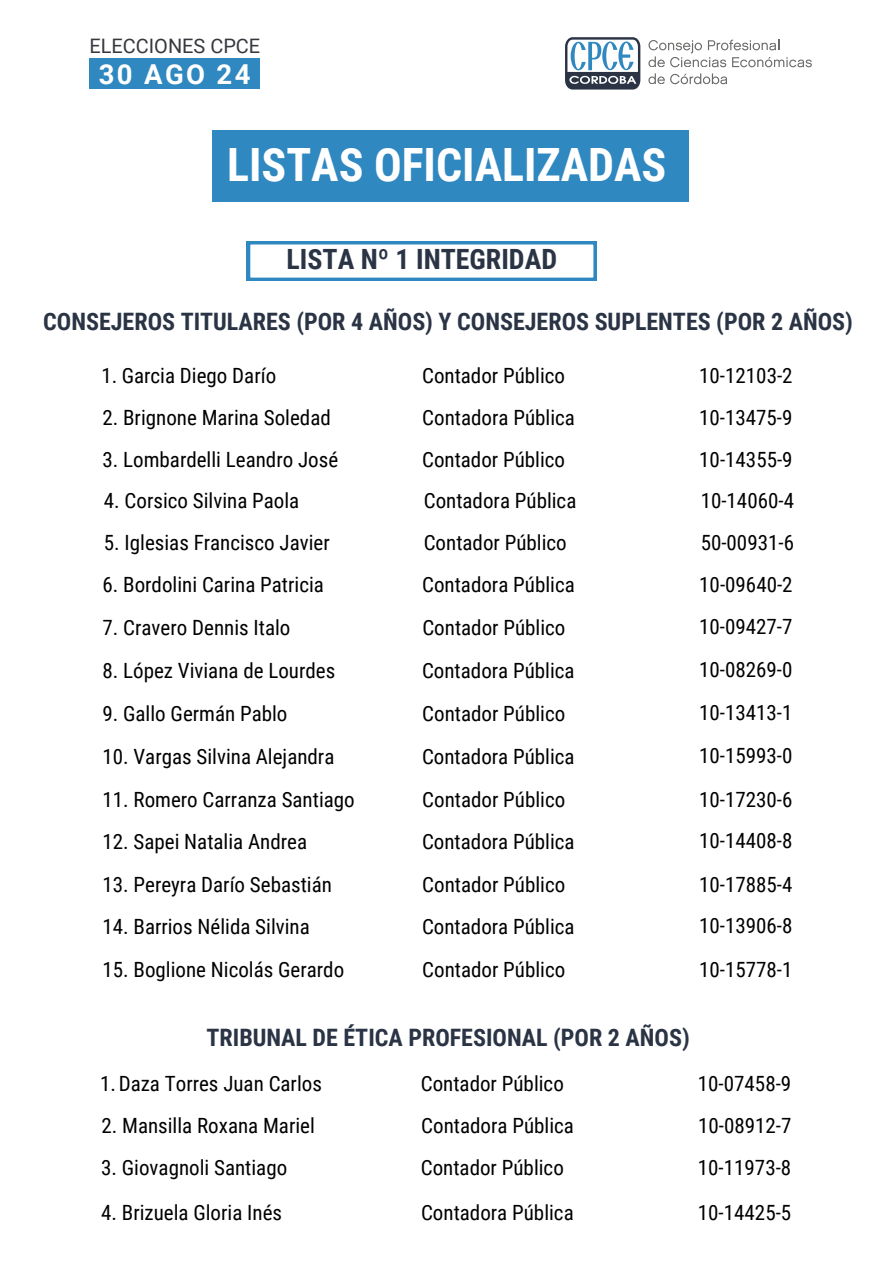
<style>
.page{position:relative;width:894px;height:1264px;background:#fff}
.page>*{position:absolute;margin:0;border:0;box-sizing:border-box;transform-origin:0 0}
.t1{font:700 45.9px "Roboto Condensed";color:#fff}
.t2{font:700 27.9px "Roboto Condensed";color:#2a3445}
.t3{font:700 27.45px "Roboto";letter-spacing:.085em;color:#fff}
.t4{font:700 24px "Roboto Condensed";color:#2a3445}
.t5{font:21px "Roboto Condensed";color:#000}
.t6{font:19.95px "Roboto";color:#35383d}
</style>
<div class="page">
<svg style="left:565px;top:37px;width:75px;height:53px"></svg>
<svg style="left:648px;top:73px;width:16px;height:11px"></svg>
<svg style="left:670px;top:73px;width:57px;height:11px"></svg>
<svg style="left:648px;top:40px;width:163px;height:27px"></svg>
<div style="left:89px;top:58px;width:171px;height:31px;background:#3088c0"></div>
<svg style="left:247px;top:241px;width:349px;height:40px"></svg>
<div style="left:212px;top:130px;width:476px;height:72px;background:#3088c0"></div>
<h4 class="t6" style="left:89px;top:34px;width:172px">ELECCIONES CPCE</h4>
<p class="t3" style="left:99px;top:58px;width:153px">30 AGO 24</p>
<p class="t1" style="left:227px;top:139px;width:440px">LISTAS OFICIALIZADAS</p>
<h1 class="t2" style="left:286px;top:243px;width:272px">LISTA Nº 1 INTEGRIDAD</h1>
<h2 class="t4" style="left:43px;top:307px;width:811px">CONSEJEROS TITULARES (POR 4 AÑOS) Y CONSEJEROS SUPLENTES (POR 2 AÑOS)</h2>
<h3 class="t5" style="left:101px;top:363px;width:176px">1. Garcia Diego Darío</h3>
<p class="t5" style="left:422px;top:363px;width:144px">Contador Público</p>
<p class="t5" style="left:699px;top:363px;width:95px">10-12103-2</p>
<p class="t5" style="left:102px;top:405px;width:230px">2. Brignone Marina Soledad</p>
<p class="t5" style="left:422px;top:405px;width:154px">Contadora Pública</p>
<p class="t5" style="left:699px;top:405px;width:95px">10-13475-9</p>
<p class="t5" style="left:102px;top:447px;width:237px">3. Lombardelli Leandro José</p>
<p class="t5" style="left:422px;top:447px;width:144px">Contador Público</p>
<p class="t5" style="left:699px;top:447px;width:95px">10-14355-9</p>
<p class="t5" style="left:104px;top:489px;width:197px">4. Corsico Silvina Paola</p>
<p class="t5" style="left:423px;top:489px;width:154px">Contadora Pública</p>
<p class="t5" style="left:700px;top:489px;width:95px">10-14060-4</p>
<p class="t5" style="left:104px;top:531px;width:227px">5. Iglesias Francisco Javier</p>
<p class="t5" style="left:423px;top:531px;width:144px">Contador Público</p>
<p class="t5" style="left:700px;top:531px;width:95px">50-00931-6</p>
<p class="t5" style="left:102px;top:573px;width:223px">6. Bordolini Carina Patricia</p>
<p class="t5" style="left:422px;top:573px;width:154px">Contadora Pública</p>
<p class="t5" style="left:699px;top:573px;width:95px">10-09640-2</p>
<p class="t5" style="left:103px;top:615px;width:189px">7. Cravero Dennis Italo</p>
<p class="t5" style="left:422px;top:615px;width:144px">Contador Público</p>
<p class="t5" style="left:699px;top:615px;width:95px">10-09427-7</p>
<p class="t5" style="left:102px;top:658px;width:234px">8. López Viviana de Lourdes</p>
<p class="t5" style="left:422px;top:658px;width:154px">Contadora Pública</p>
<p class="t5" style="left:698px;top:658px;width:95px">10-08269-0</p>
<p class="t5" style="left:102px;top:701px;width:186px">9. Gallo Germán Pablo</p>
<p class="t5" style="left:422px;top:701px;width:144px">Contador Público</p>
<p class="t5" style="left:698px;top:701px;width:95px">10-13413-1</p>
<p class="t5" style="left:102px;top:744px;width:233px">10. Vargas Silvina Alejandra</p>
<p class="t5" style="left:422px;top:744px;width:154px">Contadora Pública</p>
<p class="t5" style="left:698px;top:744px;width:95px">10-15993-0</p>
<p class="t5" style="left:102px;top:787px;width:254px">11. Romero Carranza Santiago</p>
<p class="t5" style="left:422px;top:787px;width:144px">Contador Público</p>
<p class="t5" style="left:698px;top:787px;width:95px">10-17230-6</p>
<p class="t5" style="left:102px;top:829px;width:206px">12. Sapei Natalia Andrea</p>
<p class="t5" style="left:422px;top:829px;width:154px">Contadora Pública</p>
<p class="t5" style="left:698px;top:829px;width:95px">10-14408-8</p>
<p class="t5" style="left:102px;top:872px;width:231px">13. Pereyra Darío Sebastián</p>
<p class="t5" style="left:422px;top:872px;width:144px">Contador Público</p>
<p class="t5" style="left:698px;top:872px;width:95px">10-17885-4</p>
<p class="t5" style="left:102px;top:914px;width:209px">14. Barrios Nélida Silvina</p>
<p class="t5" style="left:422px;top:914px;width:154px">Contadora Pública</p>
<p class="t5" style="left:698px;top:914px;width:95px">10-13906-8</p>
<p class="t5" style="left:102px;top:957px;width:243px">15. Boglione Nicolás Gerardo</p>
<p class="t5" style="left:422px;top:957px;width:144px">Contador Público</p>
<p class="t5" style="left:698px;top:957px;width:95px">10-15778-1</p>
<h3 class="t4" style="left:206px;top:1023px;width:484px">TRIBUNAL DE ÉTICA PROFESIONAL (POR 2 AÑOS)</h3>
<p class="t5" style="left:100px;top:1071px;width:223px">1.Daza Torres Juan Carlos</p>
<p class="t5" style="left:420px;top:1071px;width:144px">Contador Público</p>
<p class="t5" style="left:697px;top:1071px;width:95px">10-07458-9</p>
<p class="t5" style="left:101px;top:1113px;width:215px">2. Mansilla Roxana Mariel</p>
<p class="t5" style="left:421px;top:1113px;width:154px">Contadora Pública</p>
<p class="t5" style="left:698px;top:1113px;width:95px">10-08912-7</p>
<p class="t5" style="left:101px;top:1155px;width:187px">3. Giovagnoli Santiago</p>
<p class="t5" style="left:420px;top:1155px;width:144px">Contador Público</p>
<p class="t5" style="left:697px;top:1155px;width:95px">10-11973-8</p>
<p class="t5" style="left:101px;top:1200px;width:182px">4. Brizuela Gloria Inés</p>
<p class="t5" style="left:421px;top:1200px;width:154px">Contadora Pública</p>
<p class="t5" style="left:697px;top:1200px;width:95px">10-14425-5</p>
</div>
